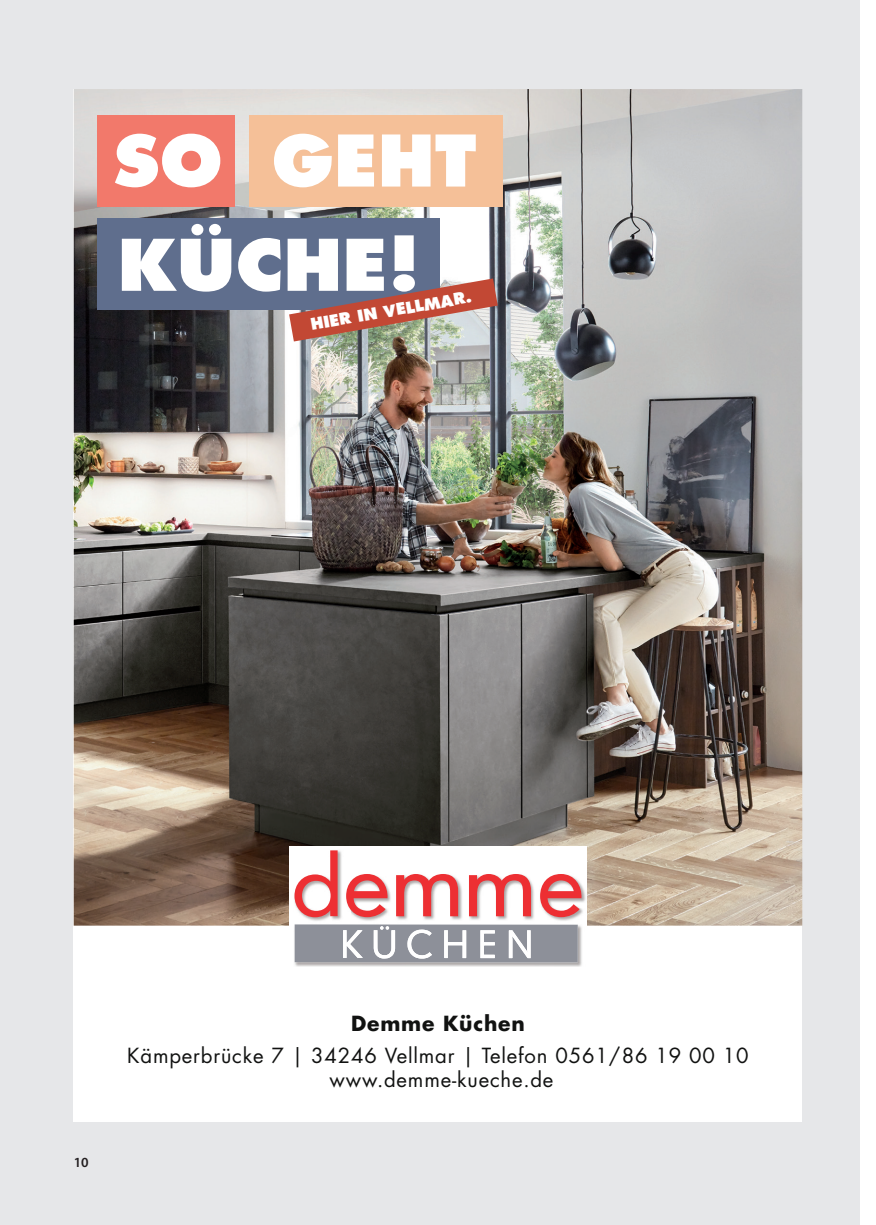
<style>
.page{position:relative;width:876px;height:1225px;background:#fff}
.page>*{position:absolute;margin:0;border:0;box-sizing:border-box;transform-origin:0 0}
.t1{font:20.2px/24.4px "Futura LT";letter-spacing:.04em;color:#111211;text-align:center}
.t2{font:700 20.2px "Futura LT";letter-spacing:.04em;color:#111211}
.t3{font:800 15.8px "Futura LT";color:#fff}
.t4{font:600 14px "Myriad Pro";color:#231f20}
</style>
<div class="page">
<div style="left:0;top:0;width:860px;height:1225px;background:#e6e7e9"></div>
<div style="left:74px;top:89px;width:728px;height:1032px;background:#fff"></div>
<img style="left:74px;top:89px;width:728px;height:836px">
<div style="left:289px;top:846px;width:298px;height:127px;background:#fff"></div>
<div style="left:97px;top:115px;width:138px;height:91px;background:#f2796b"></div>
<svg style="left:115px;top:134px;width:105px;height:53px"></svg>
<div style="left:249px;top:115px;width:253px;height:91px;background:#f5c098"></div>
<svg style="left:274px;top:134px;width:202px;height:53px"></svg>
<div style="left:97px;top:219px;width:343px;height:91px;background:#5f6e8d"></div>
<svg style="left:122px;top:224px;width:376px;height:117px"></svg>
<img style="left:294px;top:850px;width:292px;height:117px">
<svg style="left:295px;top:924px;width:283px;height:38px;background:#9fa1a9"></svg>
<svg style="left:294px;top:850px;width:44px;height:67px"></svg>
<svg style="left:346px;top:874px;width:42px;height:43px"></svg>
<svg style="left:540px;top:874px;width:42px;height:43px"></svg>
<svg style="left:396px;top:874px;width:62px;height:42px"></svg>
<svg style="left:469px;top:874px;width:62px;height:42px"></svg>
<p class="t3" style="left:309px;top:315px;width:165px;rotate:-10deg">HIER IN VELLMAR.</p>
<p class="t4" style="left:74px;top:1153px;width:17px">10</p>
<p class="t2" style="left:351px;top:1010px;width:175px">Demme Küchen</p>
<p class="t1" style="left:127px;top:1043px;width:623px">Kämperbrücke 7 | 34246 Vellmar | Telefon 0561/86 19 00 10 www.demme-kueche.de</p>
</div>
